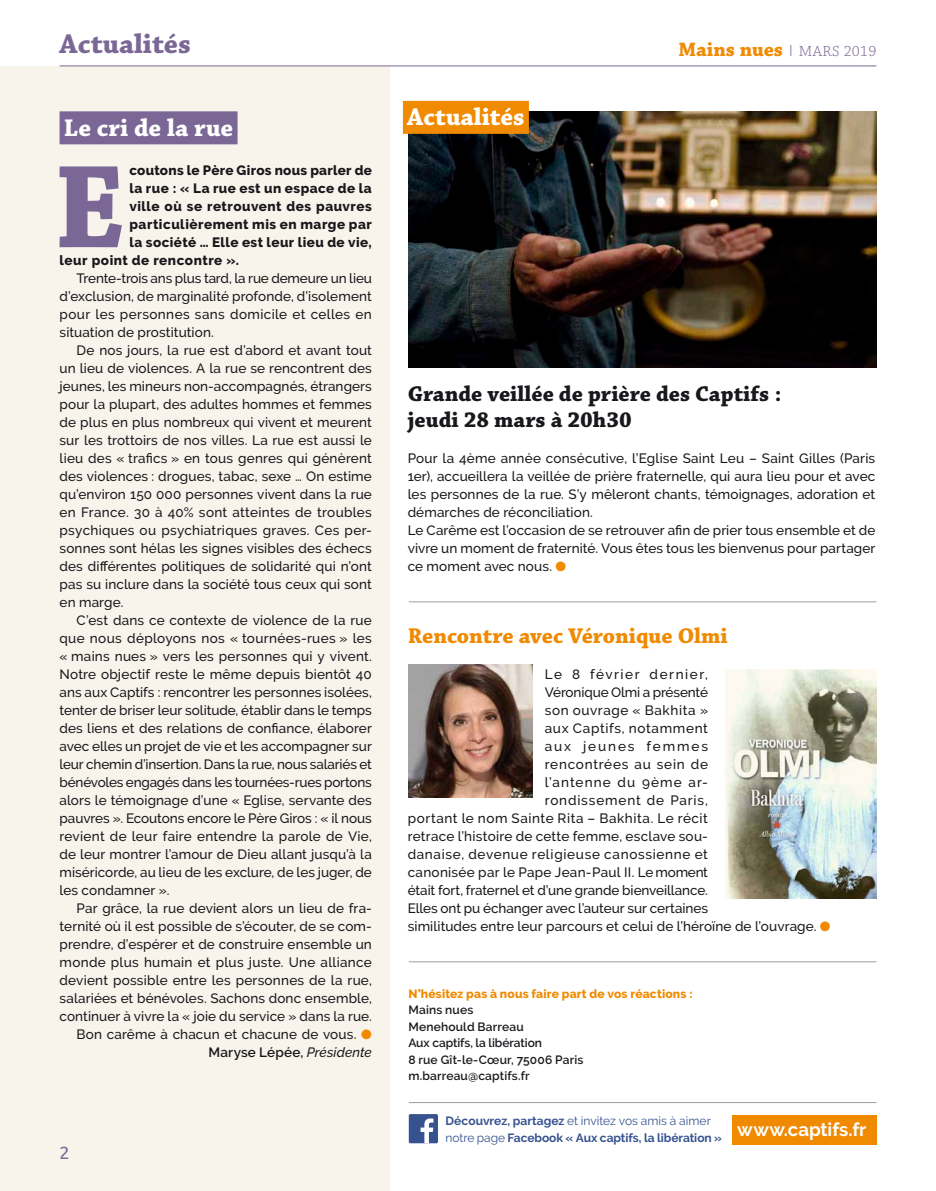
<style>
.page{position:relative;width:936px;height:1191px;background:#fff}
.page>*{position:absolute;margin:0;border:0;box-sizing:border-box;transform-origin:0 0}
.t1{font:700 124.2px "Chaparral Pro";color:#7a6796}
.t2{font:700 28.5px "Chaparral Pro";color:#7a6796}
.t3{font:700 25.5px "Chaparral Pro";color:#fff}
.t4{font:700 22.5px/25.5px "Chaparral Pro";color:#1a171c}
.t5{font:700 22.5px "Chaparral Pro";color:#f08a00}
.t6{font:700 20.4px "Chaparral Pro";color:#f08a00}
.t7{font:700 18.6px "Raleway";color:#fff}
.t8{font:18px "Ubuntu";color:#7a6796}
.t9{font:500 13.5px/18px "Raleway";letter-spacing:.01em;color:#1a171c;text-align:justify}
.t10{font:800 13.5px "Raleway";letter-spacing:.035em;color:#1a171c}
.t11{font:500 13.5px "Raleway";letter-spacing:.05em;color:#1a171c}
.t12{font:500 13.5px "Raleway";letter-spacing:.04em;color:#1a171c}
.t13{font:500 13.5px "Raleway";letter-spacing:-.01em;color:#1a171c}
.t14{font:500 13.5px "Raleway";letter-spacing:.06em;color:#1a171c}
.t15{font:500 13.5px "Raleway";letter-spacing:.045em;color:#1a171c}
.t16{font:500 13.5px "Raleway";letter-spacing:.055em;color:#1a171c}
.t17{font:500 13.5px "Raleway";letter-spacing:.115em;color:#1a171c}
.t18{font:500 13.5px "Raleway";letter-spacing:.075em;color:#1a171c}
.t19{font:500 13.5px "Raleway";letter-spacing:.14em;color:#1a171c}
.t20{font:600 12px/16.5px "Raleway";letter-spacing:.01em;color:#1a171c}
.t21{font:700 12px/16.5px "Raleway";letter-spacing:-.005em;color:#365390}
.t22{font:800 12px "Raleway";letter-spacing:.015em;color:#f08a00}
.s1{font-family:"Raleway";font-weight:300;font-size:15.45px;color:#7a6796}
.s2{font-weight:300;font-size:15.45px;color:#7a6796}
.s3{color:#f08a00}
.s4{font-weight:600}
.s5{font-style:italic}
.s6{font-weight:400}
</style>
<div class="page">
<div style="left:0;top:66px;width:389px;height:1125px;background:#f8f4ec"></div>
<hr style="left:60px;top:66px;width:816px;height:1px;background:#7a6796">
<div style="left:60px;top:111px;width:177px;height:33px;background:#7a6796"></div>
<img style="left:725px;top:670px;width:151px;height:229px">
<div style="left:409px;top:1114px;width:29px;height:29px;background:#365390;border-radius:2px"></div>
<svg style="left:420px;top:1118px;width:13px;height:25px"></svg>
<hr style="left:409px;top:601px;width:467px;height:1px;background:#9d9ea0">
<hr style="left:409px;top:961px;width:467px;height:1px;background:#9d9ea0">
<hr style="left:409px;top:1102px;width:467px;height:1px;background:#9d9ea0">
<div style="left:731px;top:1115px;width:145px;height:29px;background:#f08a00"></div>
<img style="left:408px;top:112px;width:468px;height:255px">
<div style="left:403px;top:101px;width:126px;height:33px;background:#f08a00"></div>
<img style="left:409px;top:664px;width:123px;height:133px">
<h2 class="t2" style="left:60px;top:27px;width:133px">Actualités</h2>
<h3 class="t6" style="left:678px;top:37px;width:199px">Mains nues <span class="s1">I</span> <span class="s2">MARS 2019</span></h3>
<h3 class="t3" style="left:64px;top:113px;width:171px">Le cri de la rue</h3>
<h1 class="t1" style="left:53px;top:135px;width:74px">E</h1>
<p class="t10" style="left:129px;top:163px;width:244px">coutons le Père Giros nous parler de</p>
<p class="t10" style="left:129px;top:181px;width:244px">la rue : « La rue est un espace de la</p>
<p class="t10" style="left:129px;top:199px;width:244px">ville où se retrouvent des pauvres</p>
<p class="t10" style="left:129px;top:217px;width:244px">particulièrement mis en marge par</p>
<p class="t10" style="left:129px;top:235px;width:244px">la société … Elle est leur lieu de vie,</p>
<p class="t10" style="left:60px;top:253px;width:181px">leur point de rencontre ».</p>
<p class="t9" style="left:60px;top:269px;width:314px;text-indent:17px">Trente-trois ans plus tard, la rue demeure un lieu d’exclusion, de marginalité profonde, d’isolement pour les personnes sans domicile et celles en situation de prostitution.</p>
<p class="t9" style="left:60px;top:341px;width:314px;text-indent:17px">De nos jours, la rue est d’abord et avant tout un lieu de violences. A la rue se rencontrent des jeunes, les mineurs non-accompagnés, étrangers pour la plupart, des adultes hommes et femmes de plus en plus nombreux qui vivent et meurent sur les trottoirs de nos villes. La rue est aussi le lieu des « trafics » en tous genres qui génèrent des violences : drogues, tabac, sexe … On estime qu’environ 150 000 personnes vivent dans la rue en France. 30 à 40% sont atteintes de troubles psychiques ou psychiatriques graves. Ces per&shy;sonnes sont hélas les signes visibles des échecs des différentes politiques de solidarité qui n’ont pas su inclure dans la société tous ceux qui sont en marge.</p>
<p class="t9" style="left:60px;top:611px;width:314px;text-indent:17px">C’est dans ce contexte de violence de la rue que nous déployons nos « tournées-rues » les « mains nues » vers les personnes qui y vivent.<br>Notre objectif reste le même depuis bientôt 40 ans aux Captifs : rencontrer les personnes isolées, tenter de briser leur solitude, établir dans le temps des liens et des relations de confiance, élaborer avec elles un projet de vie et les accompagner sur leur chemin d’insertion. Dans la rue, nous salariés et bénévoles engagés dans les tournées-rues portons alors le témoignage d’une « Eglise, servante des pauvres ». Ecoutons encore le Père Giros : « il nous revient de leur faire entendre la parole de Vie, de leur montrer l’amour de Dieu allant jusqu’à la miséricorde, au lieu de les exclure, de les juger, de les condamner ».</p>
<p class="t9" style="left:60px;top:899px;width:314px;text-align:right">Par grâce, la rue devient alors un lieu de fra&shy;ternité où il est possible de s’écouter, de se com&shy;prendre, d’espérer et de construire ensemble un monde plus humain et plus juste. Une alliance devient possible entre les personnes de la rue, salariées et bénévoles. Sachons donc ensemble, continuer à vivre la « joie du service » dans la rue.<br>Bon carême à chacun et chacune de vous. <span class="s3">● </span><span class="s4">Maryse Lépée,</span> <span class="s5">Présidente</span></p>
<h3 class="t8" style="left:60px;top:1141px;width:12px">2</h3>
<h3 class="t3" style="left:407px;top:102px;width:119px">Actualités</h3>
<h3 class="t4" style="left:407px;top:382px;width:375px">Grande veillée de prière des Captifs : jeudi 28 mars à 20h30</h3>
<p class="t9" style="left:407px;top:449px;width:469px;text-align:left">Pour la 4ème année consécutive, l’Eglise Saint Leu – Saint Gilles (Paris 1er), accueillera la veillée de prière fraternelle, qui aura lieu pour et avec les personnes de la rue. S’y mêleront chants, témoignages, adoration et démarches de réconciliation.<br>Le Carême est l’occasion de se retrouver afin de prier tous ensemble et de vivre un moment de fraternité. Vous êtes tous les bienvenus pour partager ce moment avec nous. <span class="s3">●</span></p>
<h3 class="t5" style="left:407px;top:623px;width:321px">Rencontre avec Véronique Olmi</h3>
<p class="t17" style="left:544px;top:666px;width:165px">Le 8 février dernier,</p>
<p class="t13" style="left:544px;top:684px;width:165px">Véronique Olmi a présenté</p>
<p class="t15" style="left:544px;top:702px;width:165px">son ouvrage « Bakhita »</p>
<p class="t11" style="left:544px;top:720px;width:165px">aux Captifs, notamment</p>
<p class="t19" style="left:544px;top:738px;width:165px">aux jeunes femmes</p>
<p class="t16" style="left:544px;top:756px;width:165px">rencontrées au sein de</p>
<p class="t18" style="left:544px;top:774px;width:165px">l’antenne du 9ème ar-</p>
<p class="t14" style="left:544px;top:792px;width:165px">rondissement de Paris,</p>
<p class="t12" style="left:407px;top:810px;width:302px">portant le nom Sainte Rita – Bakhita. Le récit</p>
<p class="t9" style="left:407px;top:827px;width:302px">retrace l’histoire de cette femme, esclave sou-</p>
<p class="t11" style="left:407px;top:846px;width:302px">danaise, devenue religieuse canossienne et</p>
<p class="t9" style="left:407px;top:863px;width:302px">canonisée par le Pape Jean-Paul II. Le moment</p>
<p class="t9" style="left:407px;top:881px;width:302px">était fort, fraternel et d’une grande bienveillance.</p>
<p class="t9" style="left:407px;top:899px;width:302px">Elles ont pu échanger avec l’auteur sur certaines</p>
<p class="t9" style="left:407px;top:917px;width:424px">similitudes entre leur parcours et celui de l’héroïne de l’ouvrage. <span class="s3">●</span></p>
<p class="t22" style="left:408px;top:987px;width:286px">N’hésitez pas à nous faire part de vos réactions :</p>
<p class="t20" style="left:408px;top:1002px;width:176px">Mains nues<br>Menehould Barreau<br>Aux captifs, la libération<br>8 rue Gît-le-Cœur, 75006 Paris m.barreau@captifs.fr</p>
<p class="t21" style="left:445px;top:1112px;width:278px">Découvrez, partagez <span class="s6">et invitez vos amis à aimer notre page</span> Facebook « Aux captifs, la libération »</p>
<h3 class="t7" style="left:737px;top:1118px;width:131px">www.captifs.fr</h3>
</div>
